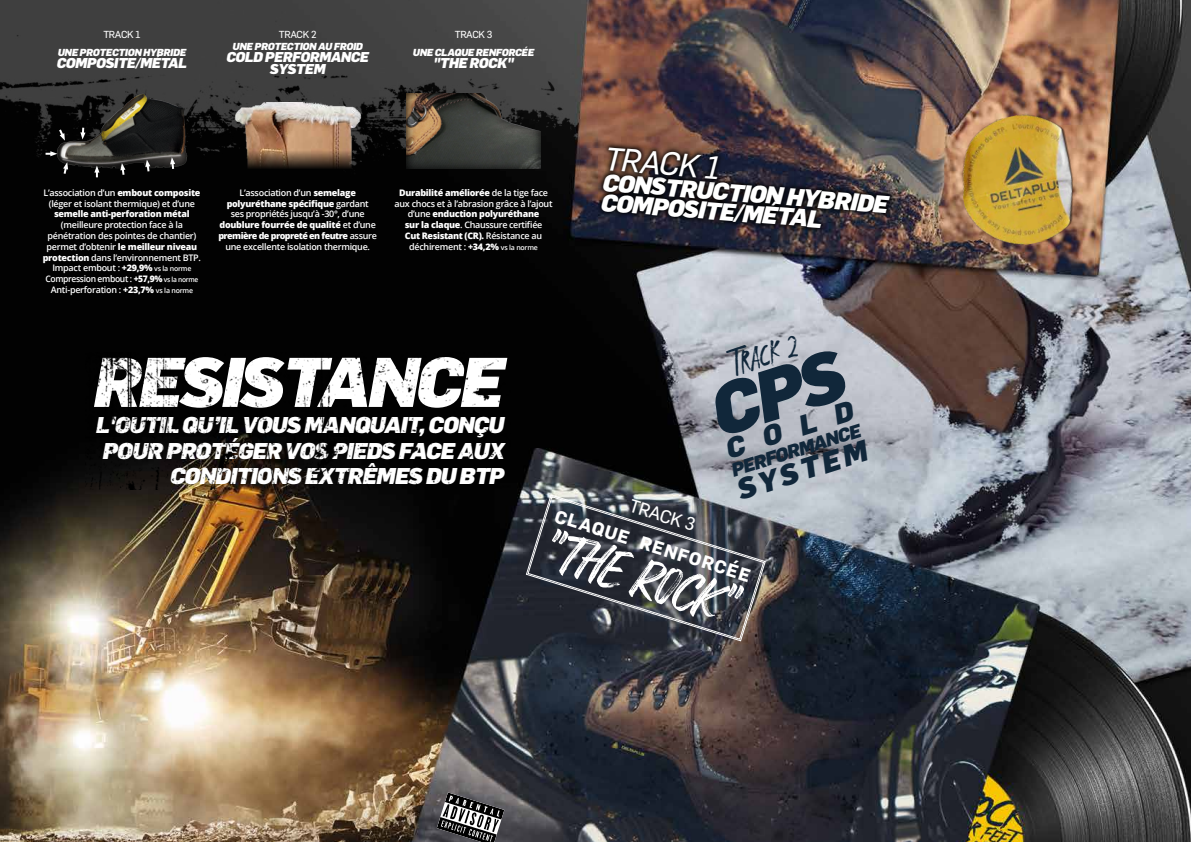
<style>
.page{position:relative;width:1191px;height:842px;background:#fff}
.page>*{position:absolute;margin:0;border:0;box-sizing:border-box;transform-origin:0 0}
.t1{font:italic 900 68.8px "Flama";letter-spacing:-.045em;color:#fff}
.t2{font:53px "Rawk Brush";color:#fff}
.t3{font:italic 32px "Flama";color:#fff}
.t4{font:30.2px "Odachi";color:#11273a}
.t5{font:italic 900 29px "Flama";color:#11273a}
.t6{font:italic 900 27.8px "Flama";color:#11273a}
.t7{font:italic 900 24px/19.7px "Flama";color:#fff}
.t8{font:italic 900 22.4px/25.6px "Flama";letter-spacing:-.04em;color:#fff;text-align:right}
.t9{font:italic 900 18.6px "Flama";color:#11273a}
.t10{font:700 18px "Flama";color:#fff}
.t11{font:18px "Flama";color:#fff}
.t12{font:italic 900 14px/12px "Flama";letter-spacing:-.035em;color:#fff;text-align:center}
.t13{font:italic 900 10px "Flama";letter-spacing:-.035em;color:#fff}
.t14{font:10px "Flama Basic";letter-spacing:-.035em;color:#fff}
.t15{font:600 9px/10.8px "Open Sans";letter-spacing:-.03em;color:#fff;text-align:center}
.t16{font:800 9px "Open Sans";letter-spacing:-.03em;color:#fff}
.s1{font-weight:800}
.s2{font-size:7px}
</style>
<div class="page">
<img style="left:0;top:0;width:1191px;height:842px">
<img style="left:0;top:0;width:589px;height:220px">
<svg style="left:55px;top:92px;width:135px;height:77px;background:#2e2d28"></svg>
<svg style="left:406px;top:92px;width:136px;height:77px;background:#45413a"></svg>
<img style="left:231px;top:102px;width:133px;height:67px">
<svg style="left:120px;top:163px;width:6px;height:14px"></svg>
<svg style="left:145px;top:160px;width:6px;height:14px"></svg>
<svg style="left:170px;top:157px;width:5px;height:14px"></svg>
<svg style="left:94px;top:166px;width:5px;height:11px"></svg>
<svg style="left:62px;top:162px;width:6px;height:14px"></svg>
<svg style="left:46px;top:151px;width:11px;height:5px"></svg>
<svg style="left:57px;top:127px;width:8px;height:14px"></svg>
<svg style="left:80px;top:126px;width:5px;height:13px"></svg>
<img style="left:948px;top:101px;width:161px;height:155px">
<svg style="left:437px;top:792px;width:67px;height:50px;background:#606061"></svg>
<svg style="left:526px;top:495px;width:239px;height:146px;background:#42464d"></svg>
<svg style="left:596px;top:168px;width:300px;height:66px;background:#1e1b21"></svg>
<svg style="left:602px;top:141px;width:122px;height:44px;background:#3a2924"></svg>
<img style="left:85px;top:353px;width:425px;height:136px">
<svg style="left:707px;top:347px;width:144px;height:90px;background:#b9bcc5"></svg>
<p class="t14" style="left:103px;top:27px;width:39px">TRACK 1</p>
<p class="t14" style="left:279px;top:27px;width:39px">TRACK 2</p>
<p class="t14" style="left:455px;top:27px;width:39px">TRACK 3</p>
<p class="t13" style="left:232px;top:41px;width:132px">UNE PROTECTION AU FROID</p>
<h3 class="t12" style="left:226px;top:51px;width:144px">COLD PERFORMANCE<br>SYSTEM</h3>
<p class="t13" style="left:413px;top:47px;width:123px">UNE CLAQUE RENFORCÉE</p>
<h3 class="t12" style="left:433px;top:57px;width:82px">"THE ROCK"</h3>
<p class="t13" style="left:58px;top:47px;width:130px">UNE PROTECTION HYBRIDE</p>
<h3 class="t12" style="left:57px;top:57px;width:132px">COMPOSITE/MÉTAL</h3>
<p class="t15" style="left:43px;top:187px;width:158px">L’association d’un <span class="s1">embout composite </span>(léger et isolant thermique) et d’une</p>
<p class="t16" style="left:54px;top:207px;width:137px">semelle anti-perforation métal</p>
<p class="t15" style="left:43px;top:219px;width:160px">(meilleure protection face à la pénétration des pointes de chantier) permet d’obtenir <span class="s1">le meilleur niveau protection</span> dans l’environnement BTP.<br>Impact embout : <span class="s1">+29,9%</span> <span class="s2">vs la norme </span>Compression embout : <span class="s1">+57,9%</span> <span class="s2">vs la norme </span>Anti-perforation : <span class="s1">+23,7%</span> <span class="s2">vs la norme</span></p>
<p class="t15" style="left:218px;top:187px;width:160px">L’association d’un <span class="s1">semelage polyuréthane spécifique</span> gardant<br>ses propriétés jusqu’à -30°, d’une <span class="s1">doublure fourrée de qualité</span> et d’une <span class="s1">première de propreté en feutre</span> assure une excellente isolation thermique.</p>
<p class="t15" style="left:394px;top:187px;width:159px"><span class="s1">Durabilité améliorée</span> de la tige face aux chocs et à l’abrasion grâce à l’ajout d’une <span class="s1">enduction polyuréthane<br>sur la claque</span>. Chaussure certifiée<br><span class="s1">Cut Resistant (CR).</span> Résistance au déchirement : <span class="s1">+34,2%</span> <span class="s2">vs la norme</span></p>
<h3 class="t3" style="left:606px;top:139px;width:118px;rotate:5deg">TRACK 1</h3>
<h3 class="t7" style="left:603px;top:173px;width:288px;rotate:4deg">CONSTRUCTION HYBRIDE<br>COMPOSITE/MÉTAL</h3>
<h1 class="t1" style="left:93px;top:340px;width:413px">RESISTANCE</h1>
<h3 class="t8" style="left:96px;top:411px;width:410px">L'OUTIL QU’IL VOUS MANQUAIT, CONÇU<br>POUR PROTÉGER VOS PIEDS FACE AUX<br>CONDITIONS EXTRÊMES DU BTP</h3>
<h3 class="t4" style="left:727px;top:347px;width:69px;rotate:-18deg">TRACK 2</h3>
<h3 class="t6" style="left:721px;top:432px;width:134px;rotate:-17deg">COLD</h3>
<h3 class="t9" style="left:728px;top:459px;width:137px;rotate:-17deg">PERFORMANCE</h3>
<h3 class="t5" style="left:732px;top:474px;width:137px;rotate:-18deg">SYSTEM</h3>
<h3 class="t11" style="left:633px;top:495px;width:69px;rotate:17deg">TRACK 3</h3>
<h3 class="t10" style="left:558px;top:505px;width:205px;rotate:17deg">CLAQUE RENFORCÉE</h3>
<h2 class="t2" style="left:555px;top:516px;width:205px;rotate:17deg">"THE ROCK"</h2>
</div>
